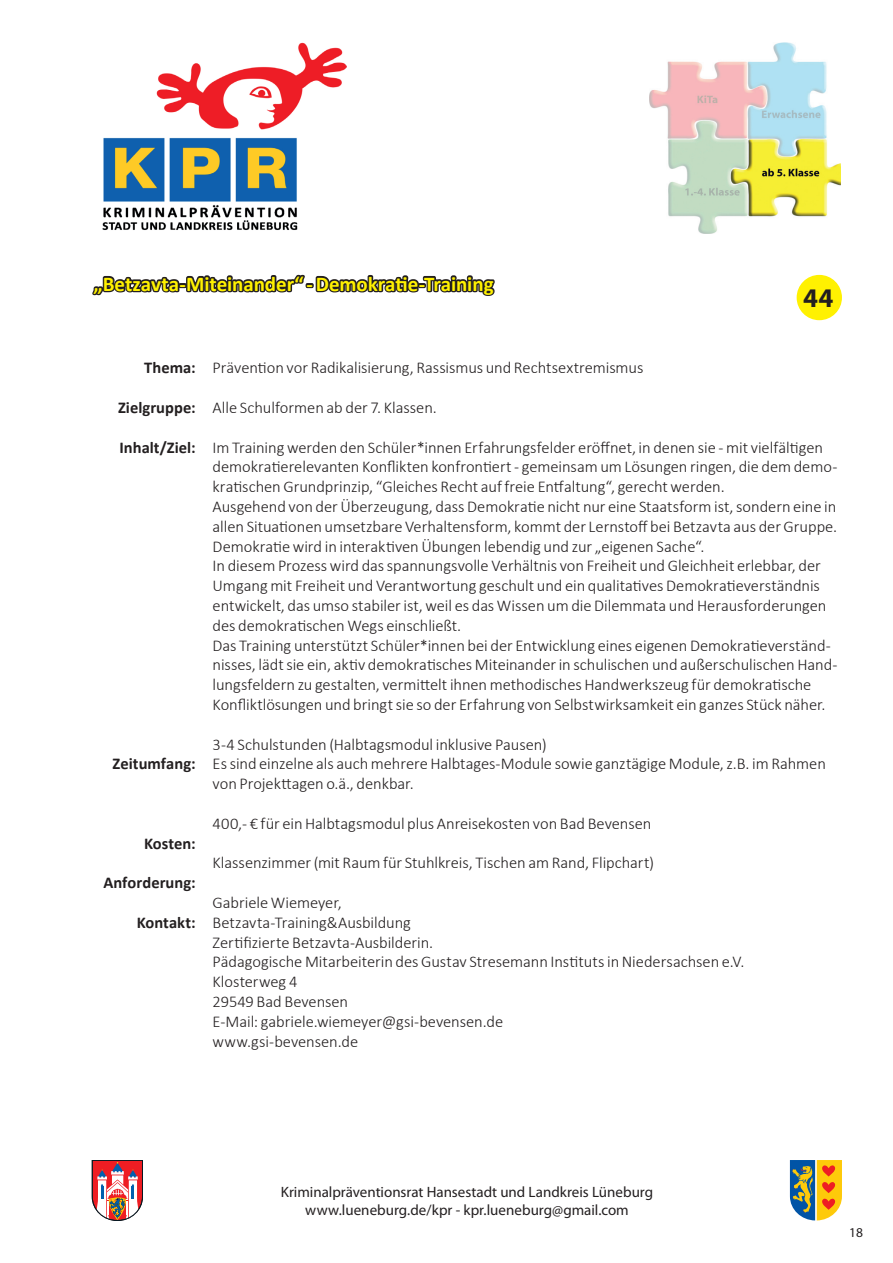
<style>
.page{position:relative;width:893px;height:1263px;background:#fff}
.page>*{position:absolute;margin:0;border:0;box-sizing:border-box;transform-origin:0 0}
.t1{font:700 27px "Myriad Pro";color:#231f20}
.Headline{font:700 21px "Calibri";color:#fff101}
.Fließtext_o__Einzug{font:300 16.5px/19.8px "Calibri";letter-spacing:-.005em;color:#231f20}
.Zwischenüberschrift{font:700 16.5px "Calibri";color:#231f20}
.t2{font:15px/18px "Myriad Pro";color:#231f20;text-align:center}
.t3{font:13.5px "Myriad Pro";color:#231f20}
</style>
<div class="page">
<img style="left:102px;top:43px;width:244px;height:187px">
<svg style="left:790px;top:1160px;width:52px;height:60px;background:#ab9a59"></svg>
<svg style="left:92px;top:1160px;width:51px;height:60px"></svg>
<svg style="left:92px;top:274px;width:403px;height:22px"></svg>
<div style="left:797px;top:276px;width:44px;height:43px;background:#fff101;border-radius:50%"></div>
<div style="left:797px;top:275px;width:45px;height:45px;border:2px solid #fff101;border-radius:50%"></div>
<img style="left:649px;top:43px;width:191px;height:191px">
<p class="Headline" style="left:94px;top:269px;width:402px">„Betzavta-Miteinander“ - Demokratie-Training</p>
<p class="t1" style="left:803px;top:280px;width:32px">44</p>
<p class="Zwischenüberschrift" style="left:144px;top:356px;width:53px">Thema:</p>
<p class="Zwischenüberschrift" style="left:118px;top:396px;width:79px">Zielgruppe:</p>
<p class="Zwischenüberschrift" style="left:120px;top:435px;width:78px">Inhalt/Ziel:</p>
<p class="Zwischenüberschrift" style="left:113px;top:752px;width:84px">Zeitumfang:</p>
<p class="Zwischenüberschrift" style="left:144px;top:831px;width:53px">Kosten:</p>
<p class="Zwischenüberschrift" style="left:103px;top:871px;width:94px">Anforderung:</p>
<p class="Zwischenüberschrift" style="left:137px;top:911px;width:60px">Kontakt:</p>
<p class="Fließtext_o__Einzug" style="left:213px;top:358px;width:432px">Prävention vor Radikalisierung, Rassismus und Rechtsextremismus</p>
<p class="Fließtext_o__Einzug" style="left:213px;top:397px;width:226px">Alle Schulformen ab der 7. Klassen.</p>
<p class="Fließtext_o__Einzug" style="left:213px;top:437px;width:626px">Im Training werden den Schüler*innen Erfahrungsfelder eröffnet, in denen sie - mit vielfältigen demokratierelevanten Konflikten konfrontiert - gemeinsam um Lösungen ringen, die dem demo&shy;kratischen Grundprinzip, “Gleiches Recht auf freie Entfaltung“, gerecht werden.</p>
<p class="Fließtext_o__Einzug" style="left:213px;top:496px;width:626px;text-align:justify">Ausgehend von der Überzeugung, dass Demokratie nicht nur eine Staatsform ist, sondern eine in allen Situationen umsetzbare Verhaltensform, kommt der Lernstoff bei Betzavta aus der Gruppe.<br>Demokratie wird in interaktiven Übungen lebendig und zur „eigenen Sache“.</p>
<p class="Fließtext_o__Einzug" style="left:213px;top:556px;width:615px">In diesem Prozess wird das spannungsvolle Verhältnis von Freiheit und Gleichheit erlebbar, der Umgang mit Freiheit und Verantwortung geschult und ein qualitatives Demokratieverständnis entwickelt, das umso stabiler ist, weil es das Wissen um die Dilemmata und Herausforderungen des demokratischen Wegs einschließt.</p>
<p class="Fließtext_o__Einzug" style="left:213px;top:635px;width:626px">Das Training unterstützt Schüler*innen bei der Entwicklung eines eigenen Demokratieverständ&shy;nisses, lädt sie ein, aktiv demokratisches Miteinander in schulischen und außerschulischen Hand&shy;lungsfeldern zu gestalten, vermittelt ihnen methodisches Handwerkszeug für demokratische Konfliktlösungen und bringt sie so der Erfahrung von Selbstwirksamkeit ein ganzes Stück näher.</p>
<p class="Fließtext_o__Einzug" style="left:213px;top:734px;width:336px">3-4 Schulstunden (Halbtagsmodul inklusive Pausen)</p>
<p class="Fließtext_o__Einzug" style="left:213px;top:754px;width:615px">Es sind einzelne als auch mehrere Halbtages-Module sowie ganztägige Module, z.B. im Rahmen von Projekttagen o.ä., denkbar.</p>
<p class="Fließtext_o__Einzug" style="left:213px;top:813px;width:440px">400,- € für ein Halbtagsmodul plus Anreisekosten von Bad Bevensen</p>
<p class="Fließtext_o__Einzug" style="left:213px;top:853px;width:443px">Klassenzimmer (mit Raum für Stuhlkreis, Tischen am Rand, Flipchart)</p>
<p class="Fließtext_o__Einzug" style="left:213px;top:892px;width:131px">Gabriele Wiemeyer,</p>
<p class="Fließtext_o__Einzug" style="left:213px;top:912px;width:200px">Betzavta-Training&amp;Ausbildung</p>
<p class="Fließtext_o__Einzug" style="left:213px;top:932px;width:222px">Zertifizierte Betzavta-Ausbilderin.</p>
<p class="Fließtext_o__Einzug" style="left:213px;top:952px;width:534px">Pädagogische Mitarbeiterin des Gustav Stresemann Instituts in Niedersachsen e.V.</p>
<p class="Fließtext_o__Einzug" style="left:213px;top:972px;width:86px">Klosterweg 4</p>
<p class="Fließtext_o__Einzug" style="left:213px;top:991px;width:137px">29549 Bad Bevensen</p>
<p class="Fließtext_o__Einzug" style="left:213px;top:1011px;width:292px">E-Mail: gabriele.wiemeyer@gsi-bevensen.de</p>
<p class="Fließtext_o__Einzug" style="left:213px;top:1031px;width:147px">www.gsi-bevensen.de</p>
<p class="t2" style="left:281px;top:1183px;width:374px">Kriminalpräventionsrat Hansestadt und Landkreis Lüneburg www.lueneburg.de/kpr - kpr.lueneburg@gmail.com</p>
<p class="t3" style="left:849px;top:1224px;width:15px">18</p>
</div>
